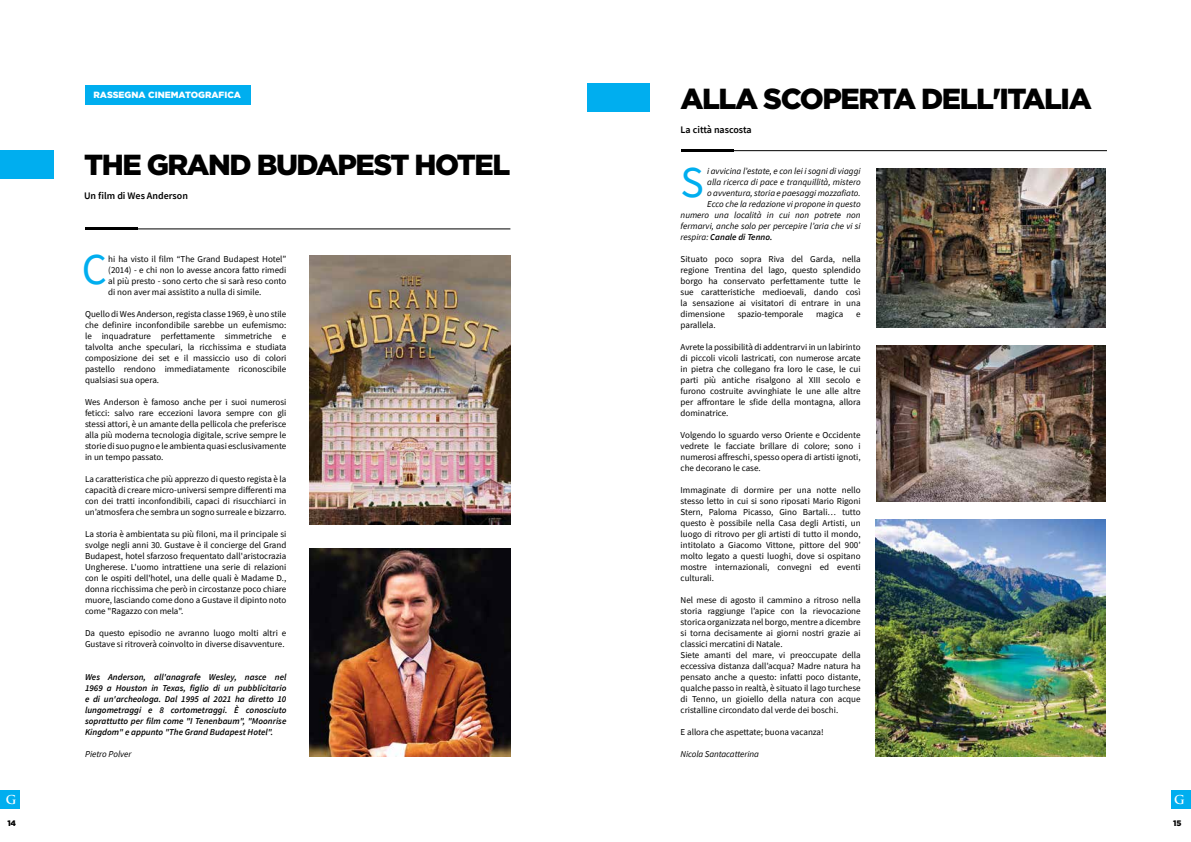
<style>
.page{position:relative;width:1191px;height:842px;background:#fff}
.page>*{position:absolute;margin:0;border:0;box-sizing:border-box;transform-origin:0 0}
.t1{font:44px "Source Sans Pro";color:#00aeef}
.t2{font:900 29px "Gotham";letter-spacing:-.05em;color:#000}
.t3{font:700 12px "Trajan Pro";color:#fff}
.t4{font:600 10px "Source Sans Pro";color:#000}
.t5{font:9px/11px "Source Sans Pro";color:#000;text-align:justify}
.t6{font:italic 600 9px/11px "Source Sans Pro";color:#000;text-align:justify}
.t7{font:italic 9px "Source Sans Pro";color:#000}
.t8{font:900 9px "Gotham";color:#fff}
.t9{font:900 8px "Gotham";color:#000}
.s1{font-weight:400}
</style>
<div class="page">
<div style="left:0;top:150px;width:54px;height:29px;background:#00aeef"></div>
<div style="left:85px;top:85px;width:166px;height:20px;background:#00aeef"></div>
<hr style="left:85px;top:228px;width:52px;height:2px;background:#000">
<hr style="left:85px;top:229px;width:425px;height:1px;background:#000">
<img style="left:309px;top:256px;width:201px;height:268px">
<div style="left:0;top:790px;width:20px;height:19px;background:#00aeef"></div>
<img style="left:309px;top:549px;width:201px;height:208px">
<hr style="left:681px;top:149px;width:53px;height:3px;background:#000">
<hr style="left:681px;top:150px;width:426px;height:1px;background:#000">
<img style="left:876px;top:168px;width:230px;height:160px">
<img style="left:876px;top:345px;width:230px;height:157px">
<img style="left:876px;top:520px;width:229px;height:237px">
<div style="left:1171px;top:790px;width:20px;height:19px;background:#00aeef"></div>
<div style="left:587px;top:83px;width:62px;height:28px;background:#00aeef"></div>
<h3 class="t3" style="left:6px;top:792px;width:12px">G</h3>
<p class="t9" style="left:7px;top:817px;width:10px">14</p>
<p class="t8" style="left:94px;top:89px;width:149px">RASSEGNA CINEMATOGRAFICA</p>
<h2 class="t2" style="left:84px;top:144px;width:428px">THE GRAND BUDAPEST HOTEL</h2>
<p class="t4" style="left:84px;top:189px;width:105px">Un film di Wes Anderson</p>
<h1 class="t1" style="left:82px;top:241px;width:27px">C</h1>
<p class="t5" style="left:108px;top:254px;width:180px">hi ha visto il film “The Grand Budapest Hotel” (2014) - e chi non lo avesse ancora fatto rimedi al più presto - sono certo che si sarà reso conto di non aver mai assistito a nulla di simile.</p>
<p class="t5" style="left:85px;top:309px;width:203px">Quello di Wes Anderson, regista classe 1969, è uno stile che definire inconfondibile sarebbe un eufemismo: le inquadrature perfettamente simmetriche e talvolta anche speculari, la ricchissima e studiata composizione dei set e il massiccio uso di colori pastello rendono immediatamente riconoscibile qualsiasi sua opera.</p>
<p class="t5" style="left:85px;top:397px;width:203px">Wes Anderson è famoso anche per i suoi numerosi feticci: salvo rare eccezioni lavora sempre con gli stessi attori, è un amante della pellicola che preferisce alla più moderna tecnologia digitale, scrive sempre le storie di suo pugno e le ambienta quasi esclusivamente in un tempo passato.</p>
<p class="t5" style="left:85px;top:473px;width:203px">La caratteristica che più apprezzo di questo regista è la capacità di creare micro-universi sempre differenti ma con dei tratti inconfondibili, capaci di risucchiarci in un’atmosfera che sembra un sogno surreale e bizzarro.</p>
<p class="t5" style="left:85px;top:528px;width:203px">La storia è ambientata su più filoni, ma il principale si svolge negli anni 30. Gustave è il concierge del Grand Budapest, hotel sfarzoso frequentato dall'aristocrazia Ungherese. L'uomo intrattiene una serie di relazioni con le ospiti dell'hotel, una delle quali è Madame D., donna ricchissima che però in circostanze poco chiare muore, lasciando come dono a Gustave il dipinto noto come "Ragazzo con mela".</p>
<p class="t5" style="left:85px;top:627px;width:203px">Da questo episodio ne avranno luogo molti altri e<br>Gustave si ritroverà coinvolto in diverse disavventure.</p>
<p class="t6" style="left:85px;top:671px;width:203px">Wes Anderson, all'anagrafe Wesley, nasce nel 1969 a Houston in Texas, figlio di un pubblicitario e di un'archeologa. Dal 1995 al 2021 ha diretto 10 lungometraggi e 8 cortometraggi. È conosciuto soprattutto per film come "I Tenenbaum", "Moonrise Kingdom" e appunto "The Grand Budapest Hotel".</p>
<p class="t7" style="left:85px;top:748px;width:48px">Pietro Polver</p>
<h2 class="t2" style="left:680px;top:79px;width:412px">ALLA SCOPERTA DELL'ITALIA</h2>
<p class="t4" style="left:680px;top:123px;width:72px">La città nascosta</p>
<h1 class="t1" style="left:680px;top:155px;width:25px">S</h1>
<p class="t7" style="left:707px;top:165px;width:155px">i avvicina l’estate, e con lei i sogni di viaggi</p>
<p class="t7" style="left:707px;top:176px;width:155px">alla ricerca di pace e tranquillità, mistero</p>
<p class="t7" style="left:707px;top:187px;width:155px">o avventura, storia e paesaggi mozzafiato.</p>
<p class="t7" style="left:707px;top:198px;width:155px">Ecco che la redazione vi propone in questo</p>
<p class="t7" style="left:680px;top:209px;width:181px">numero una località in cui non potrete non</p>
<p class="t7" style="left:680px;top:220px;width:181px">fermarvi, anche solo per percepire l’aria che vi si</p>
<p class="t6" style="left:680px;top:231px;width:93px"><span class="s1">respira:</span> Canale di Tenno.</p>
<p class="t5" style="left:680px;top:253px;width:181px">Situato poco sopra Riva del Garda, nella regione Trentina del lago, questo splendido borgo ha conservato perfettamente tutte le sue caratteristiche medioevali, dando così la sensazione ai visitatori di entrare in una dimensione</p>
<p class="t5" style="left:737px;top:308px;width:67px">spazio-temporale</p>
<p class="t5" style="left:816px;top:308px;width:29px">magica</p>
<p class="t5" style="left:856px;top:308px;width:6px">e</p>
<p class="t5" style="left:680px;top:319px;width:36px">parallela.</p>
<p class="t5" style="left:680px;top:341px;width:181px">Avrete la possibilità di addentrarvi in un labirinto di piccoli vicoli lastricati, con numerose arcate in pietra che collegano fra loro le case, le cui parti più antiche risalgono al XIII secolo e furono costruite avvinghiate le une alle altre per affrontare le sfide della montagna, allora dominatrice.</p>
<p class="t5" style="left:680px;top:429px;width:181px">Volgendo lo sguardo verso Oriente e Occidente vedrete le facciate brillare di colore; sono i numerosi affreschi, spesso opera di artisti ignoti, che decorano le case.</p>
<p class="t5" style="left:680px;top:484px;width:181px">Immaginate di dormire per una notte nello stesso letto in cui si sono riposati Mario Rigoni Stern, Paloma Picasso, Gino Bartali… tutto questo è possibile nella Casa degli Artisti, un luogo di ritrovo per gli artisti di tutto il mondo, intitolato a Giacomo Vittone, pittore del 900’ molto legato a questi luoghi, dove si ospitano mostre internazionali, convegni ed eventi culturali.</p>
<p class="t5" style="left:680px;top:594px;width:181px;text-align:left">Nel mese di agosto il cammino a ritroso nella storia raggiunge l’apice con la rievocazione storica organizzata nel borgo, mentre a dicembre si torna decisamente ai giorni nostri grazie ai classici mercatini di Natale.<br>Siete amanti del mare, vi preoccupate della eccessiva distanza dall’acqua? Madre natura ha pensato anche a questo: infatti poco distante, qualche passo in realtà, è situato il lago turchese di Tenno, un gioiello della natura con acque cristalline circondato dal verde dei boschi.</p>
<p class="t5" style="left:680px;top:726px;width:145px">E allora che aspettate; buona vacanza!</p>
<p class="t7" style="left:680px;top:748px;width:80px">Nicola Santacatterina</p>
<h3 class="t3" style="left:1174px;top:792px;width:12px">G</h3>
<p class="t9" style="left:1173px;top:817px;width:10px">15</p>
</div>
